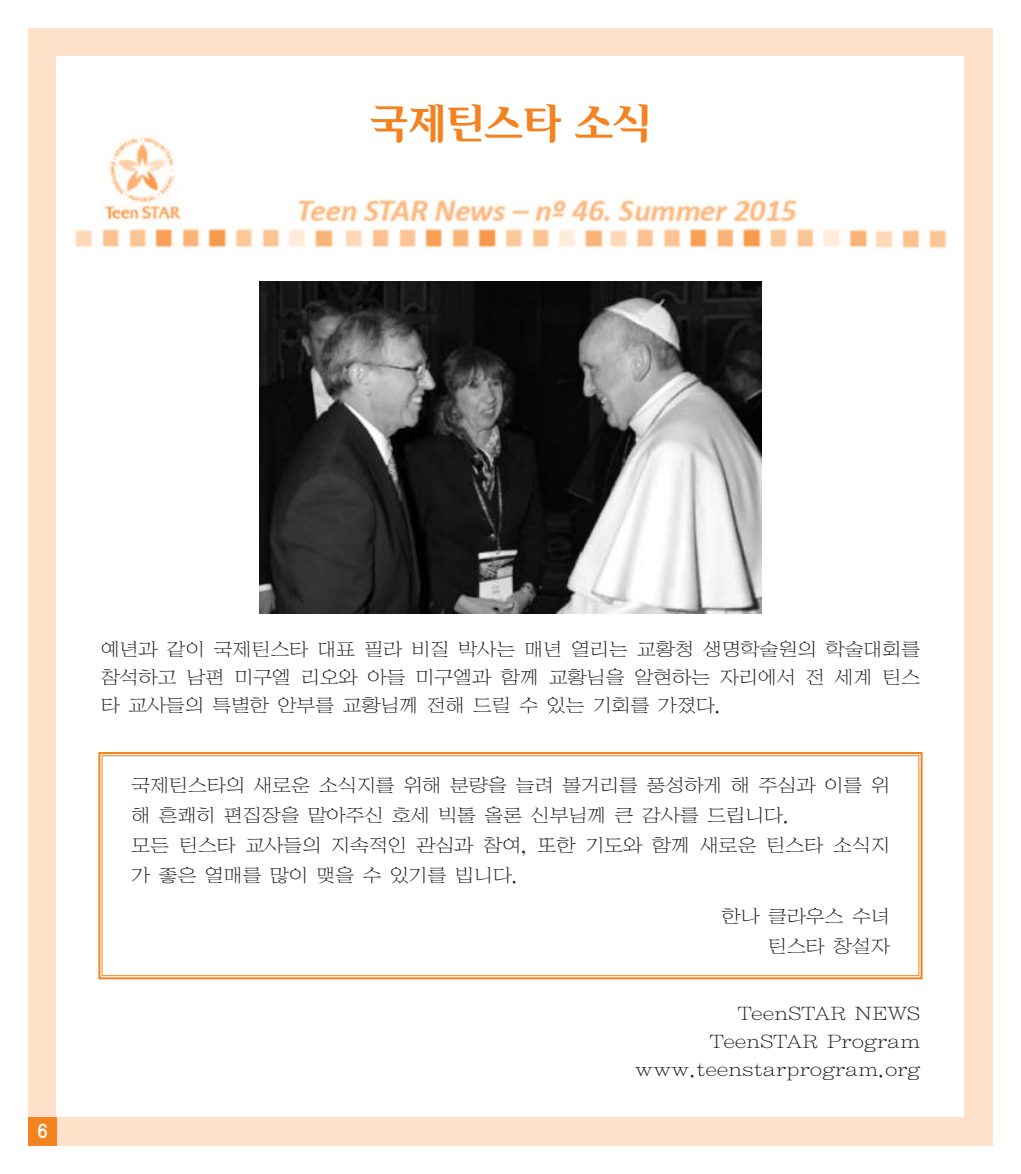
<style>
.page{position:relative;width:1021px;height:1174px;background:#fff}
.page>*{position:absolute;margin:0;border:0;box-sizing:border-box;transform-origin:0 0}
.t1{font:42px "YDI Iris M KS Cpc EUC H";letter-spacing:-.075em;color:#f58220}
.t2{font:22px/28px "YDI Wri Sin";letter-spacing:-.045em;color:#231f20;text-align:right;scale:.9 1}
.t3{font:20px "YDIYGO140 KSCPC EUC H";color:#fff;scale:.9 1}
</style>
<div class="page">
<div style="left:28px;top:28px;width:964px;height:1117px;background:#fee1c8"></div>
<div style="left:57px;top:57px;width:907px;height:1060px;background:#fff"></div>
<div style="left:28px;top:1117px;width:29px;height:28px;background:#f58220"></div>
<img style="left:75px;top:135px;width:872px;height:116px">
<img style="left:259px;top:281px;width:502px;height:332px">
<svg style="left:98px;top:752px;width:825px;height:228px"></svg>
<div style="left:102px;top:755px;width:817px;height:221px;border:1px solid #f58220"></div>
<h1 class="t1" style="left:368px;top:102px;width:285px">국제틴스타 소식</h1>
<p class="t3" style="left:37px;top:1119px;width:14px">6</p>
<p class="t2" style="left:100px;top:635px;width:912px;text-align:justify">예년과 같이 국제틴스타 대표 필라 비질 박사는 매년 열리는 교황청 생명학술원의 학술대회를 참석하고 남편 미구엘 리오와 아들 미구엘과 함께 교황님을 알현하는 자리에서 전 세계 틴스 타 교사들의 특별한 안부를 교황님께 전해 드릴 수 있는 기회를 가졌다.</p>
<p class="t2" style="left:131px;top:770px;width:845px;line-height:30px;text-align:left">국제틴스타의 새로운 소식지를 위해 분량을 늘려 볼거리를 풍성하게 해 주심과 이를 위 해 흔쾌히 편집장을 맡아주신 호세 빅톨 올론 신부님께 큰 감사를 드립니다.<br>모든 틴스타 교사들의 지속적인 관심과 참여, 또한 기도와 함께 새로운 틴스타 소식지 가 좋은 열매를 많이 맺을 수 있기를 빕니다.</p>
<p class="t2" style="left:721px;top:901px;width:189px;line-height:30px">한나 클라우스 수녀 틴스타 창설자</p>
<p class="t2" style="left:634px;top:999px;width:319px">TeenSTAR NEWS<br>TeenSTAR Program www.teenstarprogram.org</p>
</div>
